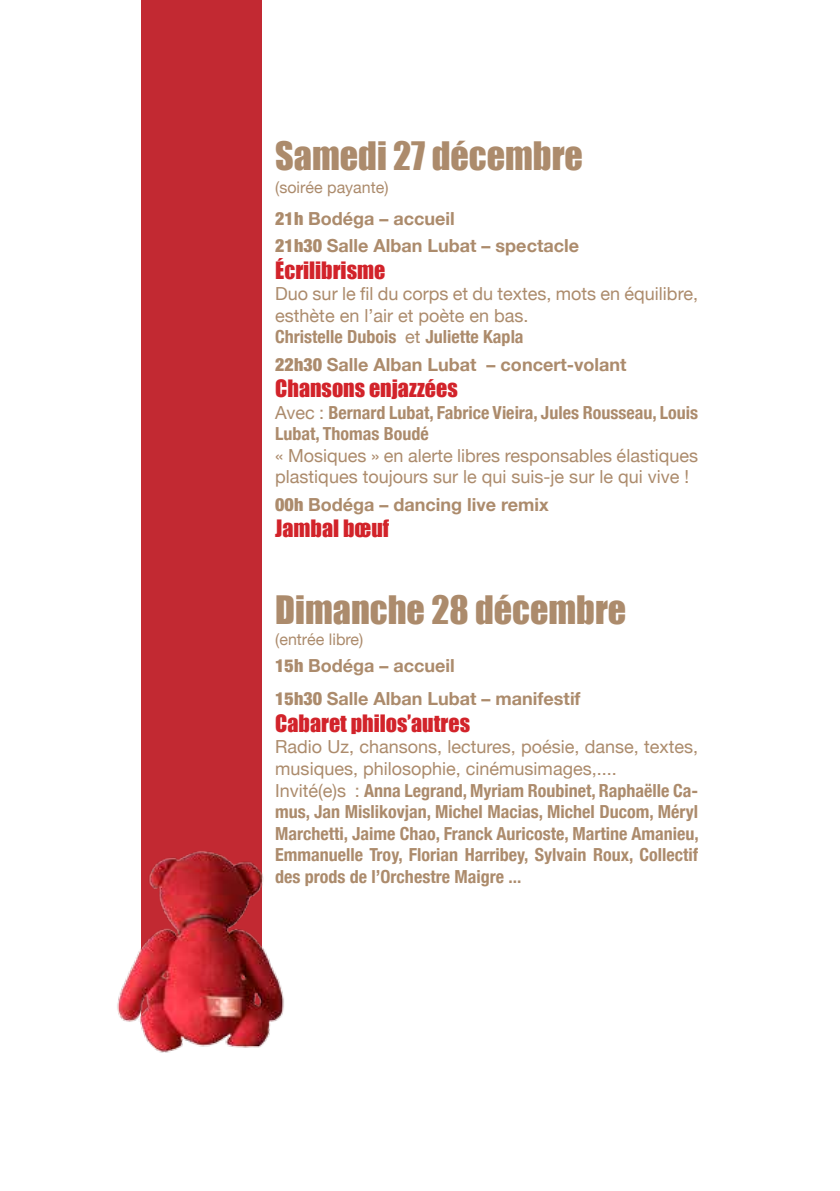
<style>
.page{position:relative;width:840px;height:1191px;background:#fff}
.page>*{position:absolute;margin:0;border:0;box-sizing:border-box;transform-origin:0 0}
.t1{font:36px "Impact";color:#ac8b6c}
.t2{font:22px "Impact";color:#d2232a}
.t3{font:700 condensed 18px/21.6px "Helvetica Neue";color:#ac8b6c}
.t4{font:18px/21.6px "Helvetica Neue";color:#ac8b6c}
.t5{font:700 18px/27.2px "Helvetica Neue";color:#ac8b6c}
.t6{font:16px "Helvetica Neue";color:#ac8b6c}
.s1{font-weight:900;font-stretch:condensed}
.s2{font-weight:700;font-stretch:condensed}
.s3{font-weight:400;font-stretch:normal}
</style>
<div class="page">
<div style="left:142px;top:0;width:120px;height:1017px;background:#c22932"></div>
<img style="left:117px;top:803px;width:167px;height:250px">
<h1 class="t1" style="left:275px;top:128px;width:309px">Samedi 27 décembre</h1>
<p class="t6" style="left:275px;top:178px;width:115px">(soirée payante)</p>
<p class="t5" style="left:275px;top:204px;width:305px"><span class="s1">21h</span> Bodéga – accueil<br><span class="s1">21h30</span> Salle Alban Lubat – spectacle</p>
<p class="t2" style="left:275px;top:253px;width:111px">Écrilibrisme</p>
<p class="t4" style="left:275px;top:283px;width:424px">Duo sur le fil du corps et du textes, mots en équilibre, esthète en l’air et poète en bas.<br><span class="s2">Christelle Dubois</span> et <span class="s2">Juliette Kapla</span></p>
<p class="t5" style="left:275px;top:350px;width:352px"><span class="s1">22h30</span> Salle Alban Lubat – concert-volant</p>
<p class="t2" style="left:275px;top:371px;width:184px">Chansons enjazzées</p>
<p class="t3" style="left:275px;top:401px;width:424px"><span class="s3">Avec :</span> Bernard Lubat, Fabrice Vieira, Jules Rousseau, Louis<br>Lubat, Thomas Boudé</p>
<p class="t4" style="left:275px;top:444px;width:424px">« Mosiques » en alerte libres responsables élastiques plastiques toujours sur le qui suis-je sur le qui vive !</p>
<p class="t5" style="left:275px;top:490px;width:275px"><span class="s1">00h</span> Bodéga – dancing live remix</p>
<p class="t2" style="left:275px;top:511px;width:115px">Jambal bœuf</p>
<h1 class="t1" style="left:275px;top:581px;width:352px">Dimanche 28 décembre</h1>
<p class="t5" style="left:275px;top:649px;width:307px;line-height:33px"><span class="s1">15h</span> Bodéga – accueil<br><span class="s1">15h30</span> Salle Alban Lubat – manifestif</p>
<p class="t2" style="left:275px;top:706px;width:196px">Cabaret philos’autres</p>
<p class="t3" style="left:275px;top:736px;width:424px"><span class="s3">Radio Uz, chansons, lectures, poésie, danse, textes, musiques, philosophie, cinémusimages,....<br>Invité(e)s :</span> Anna Legrand, Myriam Roubinet, Raphaëlle Ca&shy;mus, Jan Mislikovjan, Michel Macias, Michel Ducom, Méryl Marchetti, Jaime Chao, Franck Auricoste, Martine Amanieu, Emmanuelle Troy, Florian Harribey, Sylvain Roux, Collectif des prods de l’Orchestre Maigre ...</p>
<p class="t6" style="left:275px;top:629px;width:89px">(entrée libre)</p>
</div>
